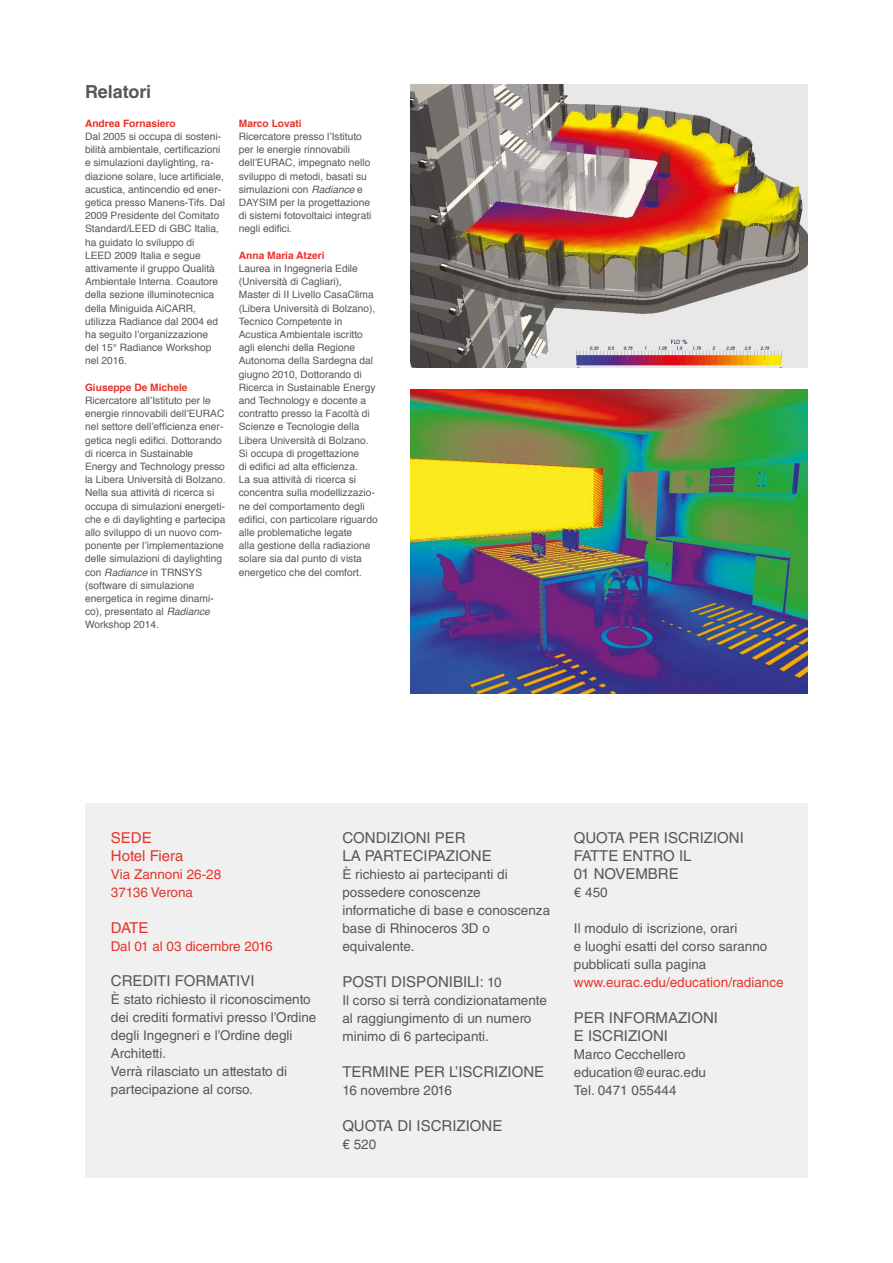
<style>
.page{position:relative;width:893px;height:1263px;background:#fff}
.page>*{position:absolute;margin:0;border:0;box-sizing:border-box;transform-origin:0 0}
.t1{font:700 18px "Helvetica LT Std";color:#575756}
.t2{font:15px/18px "Helvetica LT Std";color:#575756}
.t3{font:15px/18px "Helvetica LT Std";color:#e63329}
.t4{font:13.5px/18px "Helvetica LT Std";color:#575756}
.t5{font:13.5px/18px "Helvetica LT Std";color:#e63329}
.t6{font:10.2px/13.2px "Helvetica";color:#575756}
.t7{font:700 10.2px "Helvetica";color:#e63329}
.s1{font-style:italic}
.s2{font-size:13.5px}
</style>
<div class="page">
<div style="left:85px;top:804px;width:723px;height:374px;background:#f0f0f0"></div>
<img style="left:410px;top:389px;width:398px;height:304px">
<img style="left:410px;top:85px;width:398px;height:283px">
<h1 class="t1" style="left:85px;top:81px;width:68px">Relatori</h1>
<p class="t7" style="left:85px;top:115px;width:92px">Andrea Fornasiero</p>
<p class="t6" style="left:85px;top:130px;width:142px">Dal 2005 si occupa di sosteni&shy;bilità ambientale, certificazioni e simulazioni daylighting, ra&shy;diazione solare, luce artificiale, acustica, antincendio ed ener&shy;getica presso Manens-Tifs. Dal<br>2009 Presidente del Comitato<br>Standard/LEED di GBC Italia, ha guidato lo sviluppo di<br>LEED 2009 Italia e segue attivamente il gruppo Qualità<br>Ambientale Interna. Coautore della sezione illuminotecnica della Miniguida AiCARR, utilizza Radiance dal 2004 ed ha seguito l’organizzazione<br>del 15° Radiance Workshop nel 2016.</p>
<p class="t7" style="left:85px;top:379px;width:104px">Giuseppe De Michele</p>
<p class="t6" style="left:85px;top:394px;width:142px">Ricercatore all’Istituto per le energie rinnovabili dell’EURAC nel settore dell’efficienza ener&shy;getica negli edifici. Dottorando di ricerca in Sustainable<br>Energy and Technology presso la Libera Università di Bolzano.<br>Nella sua attività di ricerca si occupa di simulazioni energeti&shy;che e di daylighting e partecipa allo sviluppo di un nuovo com&shy;ponente per l’implementazione delle simulazioni di daylighting con <span class="s1">Radiance</span> in TRNSYS (software di simulazione energetica in regime dinami&shy;co), presentato al <span class="s1">Radiance<br></span>Workshop 2014.</p>
<p class="t7" style="left:239px;top:115px;width:64px">Marco Lovati</p>
<p class="t6" style="left:239px;top:130px;width:134px">Ricercatore presso l’Istituto per le energie rinnovabili dell’EURAC, impegnato nello sviluppo di metodi, basati su simulazioni con <span class="s1">Radiance</span> e<br>DAYSIM per la progettazione di sistemi fotovoltaici integrati negli edifici.</p>
<p class="t7" style="left:239px;top:247px;width:87px">Anna Maria Atzeri</p>
<p class="t6" style="left:239px;top:262px;width:140px">Laurea in Ingegneria Edile (Università di Cagliari),<br>Master di II Livello CasaClima (Libera Università di Bolzano),<br>Tecnico Competente in<br>Acustica Ambientale iscritto agli elenchi della Regione<br>Autonoma della Sardegna dal giugno 2010, Dottorando di<br>Ricerca in Sustainable Energy and Technology e docente a contratto presso la Facoltà di<br>Scienze e Tecnologie della<br>Libera Università di Bolzano.<br>Si occupa di progettazione<br>di edifici ad alta efficienza.<br>La sua attività di ricerca si concentra sulla modellizzazio&shy;ne del comportamento degli edifici, con particolare riguardo alle problematiche legate<br>alla gestione della radiazione solare sia dal punto di vista energetico che del comfort.</p>
<h2 class="t3" style="left:111px;top:829px;width:74px">SEDE<br>Hotel Fiera</h2>
<h3 class="t5" style="left:111px;top:865px;width:112px">Via Zannoni 26-28<br>37136 Verona</h3>
<h2 class="t3" style="left:111px;top:919px;width:39px">DATE</h2>
<h3 class="t5" style="left:111px;top:937px;width:163px">Dal 01 al 03 dicembre 2016</h3>
<h2 class="t2" style="left:111px;top:971px;width:145px">CREDITI FORMATIVI</h2>
<h3 class="t4" style="left:111px;top:990px;width:207px">È stato richiesto il riconoscimento dei crediti formativi presso l’Ordine degli Ingegneri e l’Ordine degli<br>Architetti.<br>Verrà rilasciato un attestato di partecipazione al corso.</h3>
<h2 class="t2" style="left:342px;top:829px;width:151px">CONDIZIONI PER<br>LA PARTECIPAZIONE</h2>
<h3 class="t4" style="left:342px;top:865px;width:209px">È richiesto ai partecipanti di possedere conoscenze informatiche di base e conoscenza base di Rhinoceros 3D o equivalente.</h3>
<h2 class="t2" style="left:342px;top:973px;width:161px">POSTI DISPONIBILI: <span class="s2">10</span></h2>
<h3 class="t4" style="left:342px;top:991px;width:206px">Il corso si terrà condizionatamente al raggiungimento di un numero minimo di 6 partecipanti.</h3>
<h2 class="t2" style="left:342px;top:1063px;width:203px">TERMINE PER L’ISCRIZIONE</h2>
<h3 class="t4" style="left:342px;top:1081px;width:111px">16 novembre 2016</h3>
<h2 class="t2" style="left:342px;top:1117px;width:161px">QUOTA DI ISCRIZIONE</h2>
<h3 class="t4" style="left:342px;top:1135px;width:35px">€ 520</h3>
<h2 class="t2" style="left:574px;top:829px;width:171px">QUOTA PER ISCRIZIONI<br>FATTE ENTRO IL<br>01 NOVEMBRE</h2>
<h3 class="t4" style="left:574px;top:883px;width:35px">€ 450</h3>
<h3 class="t4" style="left:574px;top:919px;width:195px">Il modulo di iscrizione, orari<br>e luoghi esatti del corso saranno pubblicati sulla pagina</h3>
<h3 class="t5" style="left:574px;top:973px;width:211px">www.eurac.edu/education/radiance</h3>
<h2 class="t2" style="left:574px;top:1009px;width:146px">PER INFORMAZIONI<br>E ISCRIZIONI</h2>
<h3 class="t4" style="left:574px;top:1045px;width:134px">Marco Cecchellero education@eurac.edu<br>Tel. 0471 055444</h3>
</div>
